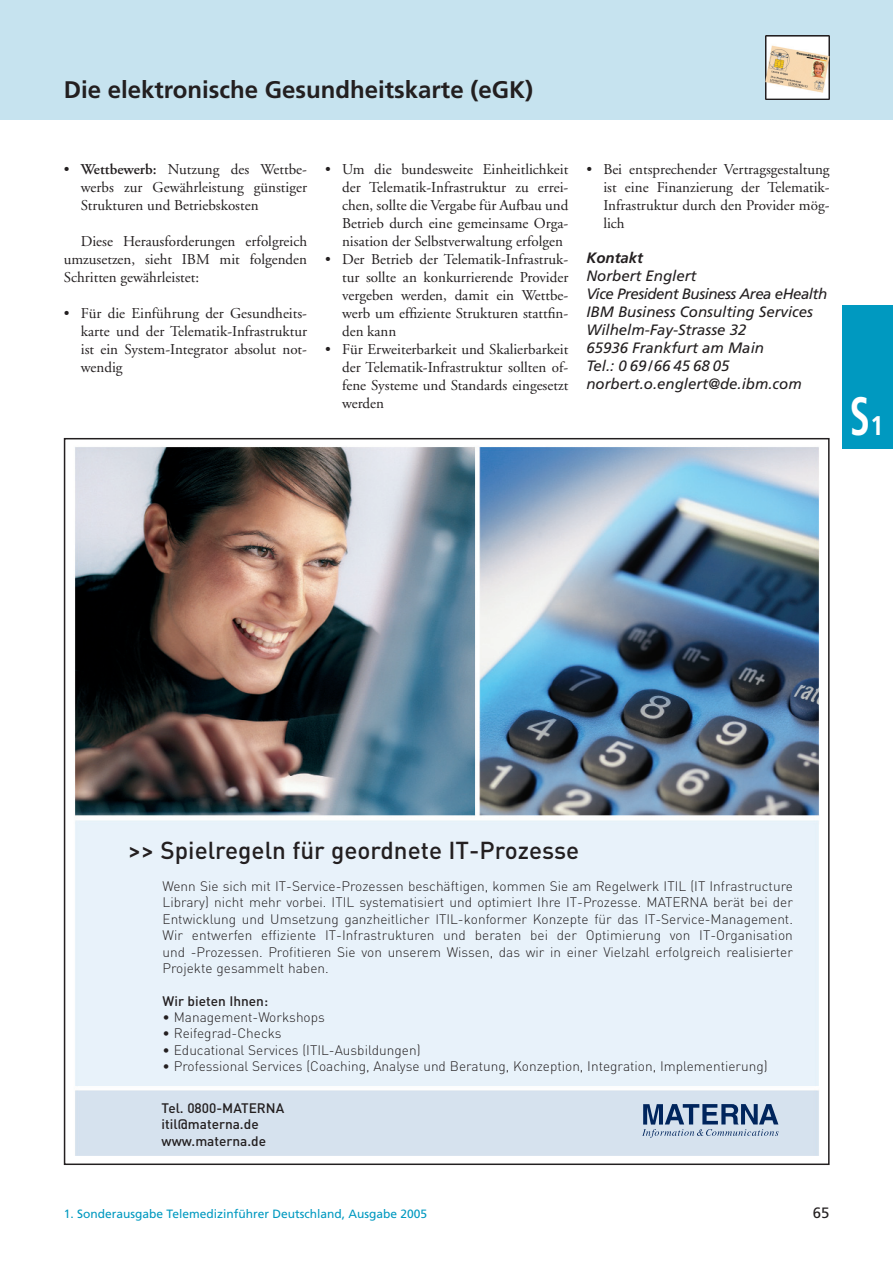
<style>
.page{position:relative;width:893px;height:1263px;background:#fff}
.page>*{position:absolute;margin:0;border:0;box-sizing:border-box;transform-origin:0 0}
.t1{font:700 condensed 54px "Frutiger";color:#fff;scale:.75 1}
.t2{font:500 24.3px "DIN";color:#231f20}
.t3{font:700 24px "Frutiger";color:#231f20}
.t4{font:15px/18px "Adobe Garamond";color:#231f20;text-align:justify}
.t5{font:italic 15px/18px "Frutiger";color:#231f20}
.t6{font:italic 700 15px "Frutiger";color:#231f20}
.t7{font:15px "Frutiger";color:#231f20}
.t8{font:300 13.65px/16.4px "DIN";color:#231f20;text-align:justify}
.t9{font:500 13.65px/16.4px "DIN";color:#231f20}
.t10{font:12px "Frutiger";color:#0099c0}
.s1{font-weight:600}
.s2{font-size:27px}
</style>
<div class="page">
<div style="left:0;top:0;width:892px;height:119px;background:#c6e3ef"></div>
<div style="left:842px;top:305px;width:50px;height:143px;background:#0099c0"></div>
<img style="left:765px;top:35px;width:64px;height:65px">
<img style="left:75px;top:447px;width:744px;height:709px">
<h3 class="t3" style="left:64px;top:80px;width:470px">Die elektronische Gesundheitskarte (eGK)</h3>
<p class="t4" style="left:81px;top:161px;width:228px;text-indent:-17px">• <span class="s1">Wettbewerb:</span> Nutzung des Wettbe&shy;werbs zur Gewährleistung günstiger Strukturen und Betriebskosten</p>
<p class="t4" style="left:64px;top:233px;width:245px;text-indent:17px">Diese Herausforderungen erfolgreich umzusetzen, sieht IBM mit folgenden Schritten gewährleistet:</p>
<p class="t4" style="left:81px;top:305px;width:228px;text-indent:-17px">• Für die Einführung der Gesundheits&shy;karte und der Telematik-Infrastruktur ist ein System-Integrator absolut not&shy;wendig</p>
<p class="t4" style="left:342px;top:161px;width:228px;text-indent:-17px">• Um die bundesweite Einheitlichkeit der Telematik-Infrastruktur zu errei&shy;chen, sollte die Vergabe für Aufbau und Betrieb durch eine gemeinsame Orga&shy;nisation der Selbstverwaltung erfolgen</p>
<p class="t4" style="left:342px;top:251px;width:228px;text-indent:-17px">• Der Betrieb der Telematik-Infrastruk&shy;tur sollte an konkurrierende Provider vergeben werden, damit ein Wettbe&shy;werb um effiziente Strukturen stattfin&shy;den kann</p>
<p class="t4" style="left:342px;top:341px;width:228px;text-indent:-17px">• Für Erweiterbarkeit und Skalierbarkeit der Telematik-Infrastruktur sollten of&shy;fene Systeme und Standards eingesetzt werden</p>
<p class="t4" style="left:603px;top:161px;width:228px;text-indent:-17px">• Bei entsprechender Vertragsgestaltung ist eine Finanzierung der Telematik-Infrastruktur durch den Provider mög&shy;lich</p>
<p class="t6" style="left:586px;top:251px;width:58px">Kontakt</p>
<p class="t5" style="left:586px;top:268px;width:242px">Norbert Englert<br>Vice President Business Area eHealth<br>IBM Business Consulting Services<br>Wilhelm-Fay-Strasse 32<br>65936 Frankfurt am Main<br>Tel.: 0 69/66 45 68 05 norbert.o.englert@de.ibm.com</p>
<h1 class="t1" style="left:849px;top:395px;width:47px">S<span class="s2">1</span></h1>
<h2 class="t2" style="left:128px;top:842px;width:452px">&gt;&gt; Spielregeln für geordnete IT-Prozesse</h2>
<p class="t8" style="left:162px;top:880px;width:632px">Wenn Sie sich mit IT-Service-Prozessen beschäftigen, kommen Sie am Regelwerk ITIL (IT Infrastructure Library) nicht mehr vorbei. ITIL systematisiert und optimiert Ihre IT-Prozesse. MATERNA berät bei der Entwicklung und Umsetzung ganzheitlicher ITIL-konformer Konzepte für das IT-Service-Management.<br>Wir entwerfen effiziente IT-Infrastrukturen und beraten bei der Optimierung von IT-Organisation und -Prozessen. Profitieren Sie von unserem Wissen, das wir in einer Vielzahl erfolgreich realisierter Projekte gesammelt haben.</p>
<p class="t9" style="left:162px;top:994px;width:107px">Wir bieten Ihnen:</p>
<p class="t8" style="left:162px;top:1011px;width:164px">• Management-Workshops</p>
<p class="t8" style="left:162px;top:1027px;width:121px">• Reifegrad-Checks</p>
<p class="t8" style="left:162px;top:1043px;width:259px">• Educational Services (ITIL-Ausbildungen)</p>
<p class="t8" style="left:162px;top:1060px;width:606px">• Professional Services (Coaching, Analyse und Beratung, Konzeption, Integration, Implementierung)</p>
<p class="t9" style="left:162px;top:1101px;width:124px">Tel. 0800-MATERNA itil@materna.de www.materna.de</p>
<p class="t10" style="left:64px;top:1209px;width:365px">1. Sonderausgabe Telemedizinführer Deutschland, Ausgabe 2005</p>
<p class="t7" style="left:812px;top:1206px;width:18px">65</p>
</div>
